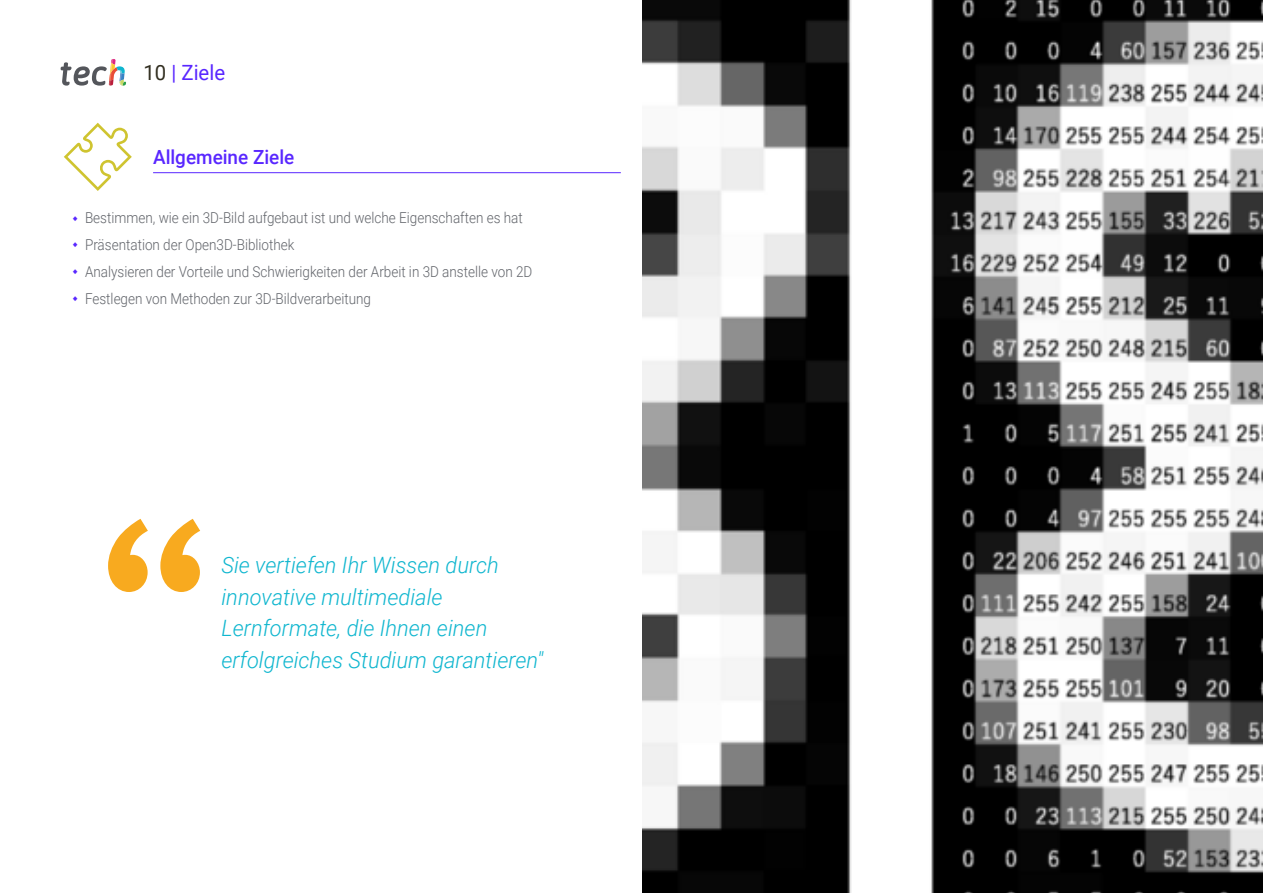
<style>
.page{position:relative;width:1263px;height:893px;background:#fff}
.page>*{position:absolute;margin:0;border:0;box-sizing:border-box;transform-origin:0 0}
.t1{font:italic 300 22.5px/31.5px "Roboto";color:#0fb6cf}
.t2{font:21px "Roboto";color:#5927ff}
.t3{font:500 19.5px "Roboto";color:#5927ff}
.t4{font:300 15px/26.7px "Roboto";color:#61646a;scale:.9 1}
.s1{color:#312e20}
</style>
<div class="page">
<hr style="left:153px;top:172px;width:468px;height:1px;background:#5927ff">
<svg style="left:64px;top:123px;width:68px;height:68px"></svg>
<img style="left:642px;top:0;width:621px;height:893px">
<svg style="left:108px;top:519px;width:92px;height:73px"></svg>
<svg style="left:61px;top:59px;width:65px;height:27px"></svg>
<h2 class="t2" style="left:144px;top:57px;width:83px"><span class="s1">10</span> | Ziele</h2>
<h3 class="t3" style="left:153px;top:144px;width:143px">Allgemeine Ziele</h3>
<p class="t4" style="left:85px;top:204px;width:498px">Bestimmen, wie ein 3D-Bild aufgebaut ist und welche Eigenschaften es hat Präsentation der Open3D-Bibliothek<br>Analysieren der Vorteile und Schwierigkeiten der Arbeit in 3D anstelle von 2D Festlegen von Methoden zur 3D-Bildverarbeitung</p>
<h1 class="t1" style="left:221px;top:549px;width:323px">Sie vertiefen Ihr Wissen durch innovative multimediale<br>Lernformate, die Ihnen einen erfolgreiches Studium garantieren"</h1>
</div>
